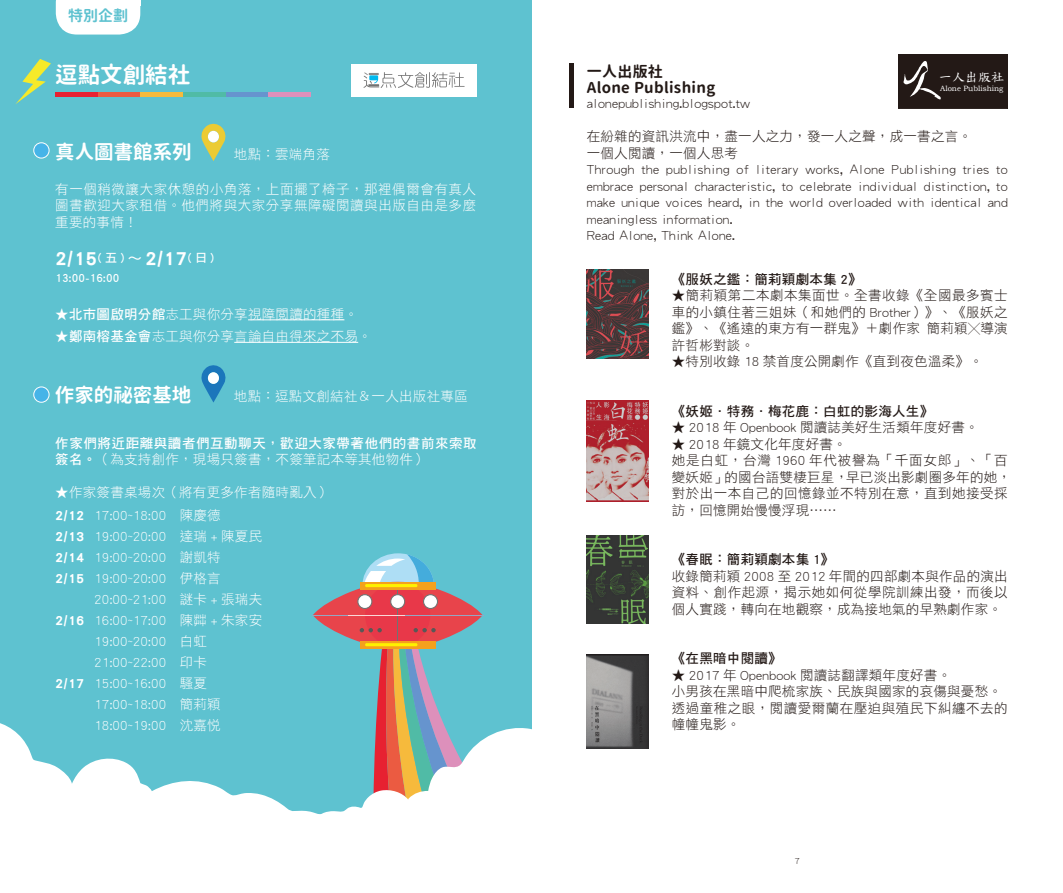
<style>
.page{position:relative;width:1063px;height:893px;background:#fff}
.page>*{position:absolute;margin:0;border:0;box-sizing:border-box;transform-origin:0 0}
.t1{font:700 22.5px "Gen Jyuu Gothic X";color:#fff}
.t2{font:19.5px "DF Hei Std W9";color:#fff}
.t3{font:700 19.5px "Gen Jyuu Gothic X";color:#fff}
.t4{font:700 15px "Gen Jyuu Gothic X";letter-spacing:.02em;color:#231916}
.t5{font:700 15px "Gen Jyuu Gothic X";color:#5ec2d0}
.t6{font:13.5px/16.5px "DF Hei Std W3";letter-spacing:.02em;color:#231916;text-align:justify}
.t7{font:13.5px/16.5px "DF Hei Std W3";letter-spacing:.02em;color:#fff;text-align:justify}
.t8{font:13.5px/16.5px "DF Hei Std W3";letter-spacing:.04em;color:#231916}
.t9{font:13.5px/16.5px "DF Hei Std W7";letter-spacing:.045em;color:#fff}
.t10{font:13.5px "DF Hei Std W7";letter-spacing:.02em;color:#231916}
.t11{font:13.05px "DF Kai Shu SB Estd BF";color:#fff}
.t12{font:12px "DF Hei Std W7";letter-spacing:.02em;color:#fff}
.t13{font:9px "DF Hei Std W3";color:#231916}
.t14{font:7.65px "Bookman Old Style";color:#fff}
.s1{font-family:"DF Hei Std W7";font-size:12px}
.s2{font-family:"DF Hei Std W7";font-size:13.5px}
.s3{font-family:"DF Hei Std W7"}
.s4{font-family:"DF Hei Std W3"}
.s5{font-family:"DF Hei Std W9"}
.s6{font-size:12px}
</style>
<div class="page">
<div style="left:0;top:0;width:531px;height:893px;background:#5ec2d0"></div>
<svg style="left:0;top:700px;width:649px;height:193px;fill:#fff"></svg>
<div style="left:899px;top:54px;width:109px;height:54px;background:#231916"></div>
<svg style="left:903px;top:61px;width:38px;height:39px"></svg>
<img style="left:587px;top:270px;width:62px;height:88px">
<img style="left:587px;top:535px;width:62px;height:88px">
<img style="left:587px;top:654px;width:62px;height:94px">
<img style="left:587px;top:401px;width:62px;height:100px">
<hr style="left:570px;top:64px;width:4px;height:44px;background:#231916">
<hr style="left:312px;top:615px;width:36px;height:1px;background:#95a6c2">
<svg style="left:313px;top:553px;width:182px;height:340px"></svg>
<div style="left:360px;top:582px;width:76px;height:7px;background:#f4a11d"></div>
<svg style="left:360px;top:641px;width:76px;height:7px"></svg>
<hr style="left:365px;top:584px;width:52px;height:3px;background:#fff100">
<hr style="left:365px;top:643px;width:52px;height:3px;background:#fff100">
<hr style="left:248px;top:319px;width:96px;height:1px;background:#fff">
<hr style="left:234px;top:342px;width:124px;height:1px;background:#fff">
<hr style="left:55px;top:92px;width:43px;height:4px;background:#e72131">
<hr style="left:98px;top:92px;width:43px;height:4px;background:#eb5b41">
<hr style="left:141px;top:92px;width:42px;height:4px;background:#f6ba3c">
<hr style="left:183px;top:92px;width:43px;height:4px;background:#50bba6">
<hr style="left:226px;top:92px;width:43px;height:4px;background:#6694ce">
<hr style="left:269px;top:92px;width:42px;height:4px;background:#dd90bb">
<svg style="left:15px;top:59px;width:36px;height:45px"></svg>
<div style="left:34px;top:143px;width:15px;height:15px;background:#46b4e8;border-radius:50%"></div>
<div style="left:33px;top:142px;width:16px;height:16px;border:1px solid #fff;border-radius:50%"></div>
<div style="left:34px;top:387px;width:15px;height:15px;background:#46b4e8;border-radius:50%"></div>
<div style="left:33px;top:387px;width:16px;height:16px;border:1px solid #fff;border-radius:50%"></div>
<svg style="left:201px;top:123px;width:25px;height:38px"></svg>
<div style="left:208px;top:131px;width:11px;height:11px;background:#fff;border-radius:50%"></div>
<svg style="left:201px;top:365px;width:25px;height:38px"></svg>
<div style="left:208px;top:372px;width:11px;height:12px;background:#fff;border-radius:50%"></div>
<div style="left:351px;top:64px;width:126px;height:32px;background:#fff"></div>
<svg style="left:364px;top:72px;width:101px;height:16px"></svg>
<svg style="left:56px;top:5px;width:84px;height:30px;background:#f1f9fb"></svg>
<div style="left:56px;top:0;width:84px;height:5px;background:#fff"></div>
<p class="t5" style="left:68px;top:5px;width:61px">特別企劃</p>
<p class="t1" style="left:55px;top:58px;width:136px">逗點文創結社</p>
<p class="t3" style="left:55px;top:138px;width:138px">真人圖書館系列</p>
<p class="t7" style="left:55px;top:181px;width:422px">有一個稍微讓大家休憩的小角落，上面擺了椅子，那裡偶爾會有真人圖書歡迎大家租借。他們將與大家分享無障礙閱讀與出版自由是多麼重要的事情！</p>
<p class="t2" style="left:55px;top:248px;width:161px">2/15<span class="s1">( 五 )</span> <span class="s2">～</span> 2/17<span class="s1">( 日 )</span></p>
<p class="t12" style="left:55px;top:271px;width:66px">13:00-16:00</p>
<p class="t7" style="left:55px;top:305px;width:304px">★<span class="s3">北市圖啟明分館</span>志工與你分享視障閱讀的種種。</p>
<p class="t7" style="left:55px;top:328px;width:318px">★<span class="s3">鄭南榕基金會</span>志工與你分享言論自由得來之不易。</p>
<p class="t7" style="left:234px;top:146px;width:98px">地點：雲端角落</p>
<p class="t3" style="left:55px;top:380px;width:138px">作家的祕密基地</p>
<p class="t7" style="left:234px;top:387px;width:235px">地點：逗點文創結社＆一人出版社專區</p>
<p class="t9" style="left:55px;top:435px;width:423px">作家們將近距離與讀者們互動聊天，歡迎大家帶著他們的書前來索取簽名。<span class="s4">（為支持創作，現場只簽書，不簽筆記本等其他物件）</span></p>
<p class="t7" style="left:55px;top:484px;width:277px">★作家簽書桌場次（將有更多作者隨時亂入）</p>
<p class="t7" style="left:55px;top:507px;width:167px"><span class="s5">2/12</span> 17:00~18:00 陳慶德</p>
<p class="t7" style="left:55px;top:528px;width:208px"><span class="s5">2/13</span> 19:00~20:00 達瑞 + 陳夏民</p>
<p class="t7" style="left:55px;top:549px;width:167px"><span class="s5">2/14</span> 19:00~20:00 謝凱特</p>
<p class="t7" style="left:55px;top:570px;width:167px"><span class="s5">2/15</span> 19:00~20:00 伊格言</p>
<p class="t7" style="left:94px;top:591px;width:169px">20:00~21:00 謎卡 + 張瑞夫</p>
<p class="t7" style="left:55px;top:612px;width:208px"><span class="s5">2/16</span> 16:00~17:00 陳茻 + 朱家安</p>
<p class="t7" style="left:94px;top:633px;width:114px">19:00~20:00 白虹</p>
<p class="t7" style="left:94px;top:654px;width:114px">21:00~22:00 印卡</p>
<p class="t7" style="left:55px;top:675px;width:153px"><span class="s5">2/17</span> 15:00~16:00 騷夏</p>
<p class="t7" style="left:94px;top:696px;width:128px">17:00~18:00 簡莉穎</p>
<p class="t7" style="left:94px;top:717px;width:128px">18:00~19:00 沈嘉悅</p>
<p class="t4" style="left:587px;top:60px;width:78px">一人出版社</p>
<p class="t4" style="left:587px;top:77px;width:130px">Alone Publishing</p>
<p class="t6" style="left:587px;top:95px;width:165px">alonepublishing.blogspot.tw</p>
<p class="t6" style="left:587px;top:128px;width:387px">在紛雜的資訊洪流中，盡一人之力，發一人之聲，成一書之言。</p>
<p class="t6" style="left:587px;top:145px;width:153px">一個人閱讀，一個人思考</p>
<p class="t6" style="left:587px;top:161px;width:423px">Through the publishing of literary works, Alone Publishing tries to embrace personal characteristic, to celebrate individual distinction, to make unique voices heard, in the world overloaded with identical and meaningless information.</p>
<p class="t6" style="left:587px;top:227px;width:150px">Read Alone, Think Alone.</p>
<p class="t10" style="left:672px;top:271px;width:191px">《服妖之鑑：簡莉穎劇本集 2》</p>
<p class="t6" style="left:672px;top:287px;width:337px">★簡莉穎第二本劇本集面世。全書收錄《全國最多賓士車的小鎮住著三姐妹（和她們的 Brother）》、《服妖之鑑》、《遙遠的東方有一群鬼》＋劇作家 簡莉穎<span class="s6">╳</span>導演許哲彬對談。</p>
<p class="t6" style="left:672px;top:353px;width:313px">★特別收錄 18 禁首度公開劇作《直到夜色溫柔》。</p>
<p class="t10" style="left:672px;top:403px;width:263px">《妖姬．特務．梅花鹿：白虹的影海人生》</p>
<p class="t6" style="left:672px;top:419px;width:308px">★ 2018 年 Openbook 閱讀誌美好生活類年度好書。</p>
<p class="t6" style="left:672px;top:435px;width:176px">★ 2018 年鏡文化年度好書。</p>
<p class="t8" style="left:672px;top:452px;width:341px">她是白虹，台灣 1960 年代被譽為「千面女郎」、「百變妖姬」的國台語雙棲巨星，早已淡出影劇圈多年的她，對於出一本自己的回憶錄並不特別在意，直到她接受採訪，回憶開始慢慢浮現……</p>
<p class="t10" style="left:672px;top:552px;width:164px">《春眠：簡莉穎劇本集 1》</p>
<p class="t6" style="left:672px;top:567px;width:337px">收錄簡莉穎 2008 至 2012 年間的四部劇本與作品的演出資料、創作起源，揭示她如何從學院訓練出發，而後以個人實踐，轉向在地觀察，成為接地氣的早熟劇作家。</p>
<p class="t10" style="left:672px;top:651px;width:111px">《在黑暗中閱讀》</p>
<p class="t6" style="left:672px;top:666px;width:281px">★ 2017 年 Openbook 閱讀誌翻譯類年度好書。</p>
<p class="t6" style="left:672px;top:683px;width:332px">小男孩在黑暗中爬梳家族、民族與國家的哀傷與憂愁。</p>
<p class="t8" style="left:672px;top:699px;width:337px">透過童稚之眼，閱讀愛爾蘭在壓迫與殖民下糾纏不去的幢幢鬼影。</p>
<p class="t11" style="left:939px;top:71px;width:67px">一人出版社</p>
<p class="t14" style="left:940px;top:83px;width:64px">Alone Publishing</p>
<p class="t13" style="left:795px;top:856px;width:6px">7</p>
</div>
